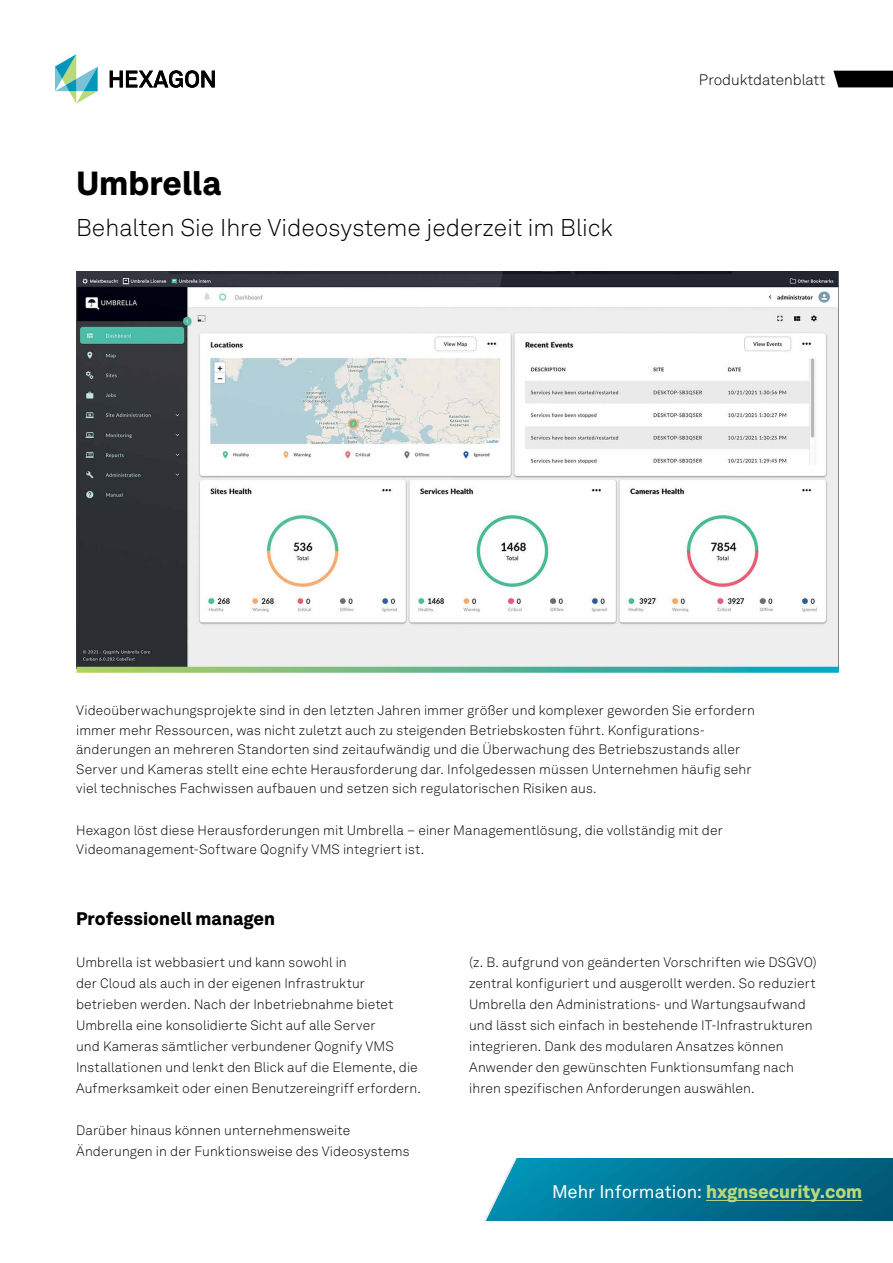
<style>
.page{position:relative;width:893px;height:1263px;background:#fff}
.page>*{position:absolute;margin:0;border:0;box-sizing:border-box;transform-origin:0 0}
.t1{font:900 33px "Hexagon Akkurat";color:#000}
.t2{font:300 24px "Hexagon Akkurat";color:#000}
.t3{font:18px "Hexagon Akkurat";letter-spacing:-.005em;color:#fff}
.t4{font:900 18px "Hexagon Akkurat";color:#000}
.t5{font:300 15px "Hexagon Akkurat";color:#000}
.t6{font:300 13.5px/21px "Hexagon Akkurat";letter-spacing:.01em;color:#000}
.s1{font-weight:900;color:#bad97a}
</style>
<div class="page">
<svg style="left:110px;top:70px;width:105px;height:18px"></svg>
<svg style="left:55px;top:54px;width:43px;height:50px"></svg>
<svg style="left:833px;top:71px;width:60px;height:16px"></svg>
<img style="left:485px;top:1159px;width:408px;height:61px">
<hr style="left:706px;top:1200px;width:156px;height:1px;background:#bad97a">
<img style="left:77px;top:272px;width:762px;height:395px">
<svg style="left:77px;top:667px;width:762px;height:6px;background:#61ba93"></svg>
<h1 class="t1" style="left:76px;top:157px;width:147px">Umbrella</h1>
<h2 class="t2" style="left:76px;top:210px;width:538px">Behalten Sie Ihre Videosysteme jederzeit im Blick</h2>
<p class="t5" style="left:699px;top:69px;width:128px">Produktdatenblatt</p>
<p class="t6" style="left:76px;top:700px;width:680px;line-height:19.5px">Videoüberwachungsprojekte sind in den letzten Jahren immer größer und komplexer geworden Sie erfordern immer mehr Ressourcen, was nicht zuletzt auch zu steigenden Betriebskosten führt. Konfigurations&shy;änderungen an mehreren Standorten sind zeitaufwändig und die Überwachung des Betriebszustands aller Server und Kameras stellt eine echte Herausforderung dar. Infolgedessen müssen Unternehmen häufig sehr viel technisches Fachwissen aufbauen und setzen sich regulatorischen Risiken aus.</p>
<p class="t6" style="left:76px;top:820px;width:648px;line-height:19.5px">Hexagon löst diese Herausforderungen mit Umbrella – einer Managementlösung, die vollständig mit der<br>Videomanagement-Software Qognify VMS integriert ist.</p>
<h3 class="t4" style="left:76px;top:904px;width:201px">Professionell managen</h3>
<p class="t6" style="left:76px;top:951px;width:346px">Umbrella ist webbasiert und kann sowohl in<br>der Cloud als auch in der eigenen Infrastruktur betrieben werden. Nach der Inbetriebnahme bietet Umbrella eine konsolidierte Sicht auf alle Server<br>und Kameras sämtlicher verbundener Qognify VMS Installationen und lenkt den Blick auf die Elemente, die Aufmerksamkeit oder einen Benutzereingriff erfordern.</p>
<p class="t6" style="left:76px;top:1120px;width:335px">Darüber hinaus können unternehmensweite<br>Änderungen in der Funktionsweise des Videosystems</p>
<p class="t6" style="left:469px;top:952px;width:349px">(z. B. aufgrund von geänderten Vorschriften wie DSGVO) zentral konfiguriert und ausgerollt werden. So reduziert Umbrella den Administrations- und Wartungsaufwand und lässt sich einfach in bestehende IT-Infrastrukturen integrieren. Dank des modularen Ansatzes können Anwender den gewünschten Funktionsumfang nach ihren spezifischen Anforderungen auswählen.</p>
<h3 class="t3" style="left:552px;top:1178px;width:312px">Mehr Information: <span class="s1">hxgnsecurity.com</span></h3>
</div>
